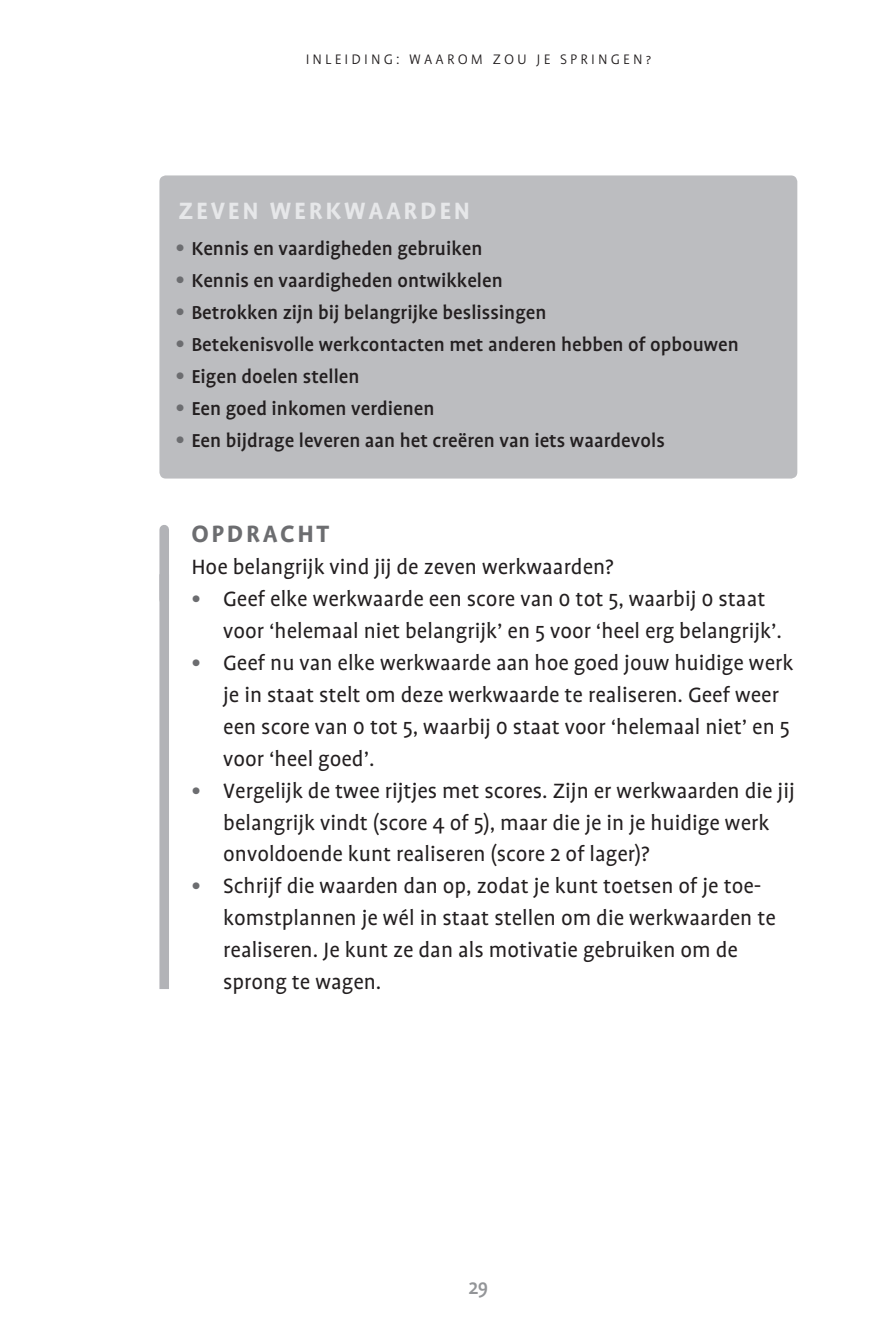
<style>
.page{position:relative;width:893px;height:1340px;background:#fff}
.page>*{position:absolute;margin:0;border:0;box-sizing:border-box;transform-origin:0 0}
.t1{font:700 27px "Profile SC";letter-spacing:.1em;color:#e6e7e9}
.t2{font:700 27px "Profile SC";letter-spacing:.1em;color:#6c6d70}
.t3{font:23.62px/31.9px "Profile";color:#231f20}
.t4{font:500 22.5px "Profile";color:#939598}
.t5{font:500 21.38px "Profile";color:#231f20}
.t6{font:300 15.75px "Profile SC";letter-spacing:.2em;color:#231f20}
.s1{font-size:24.75px;color:#6c6d70}
.s2{font-weight:500;font-size:24.75px;color:#6c6d70}
</style>
<div class="page">
<div style="left:159px;top:175px;width:638px;height:303px;background:#bcbdc0;border-radius:6px"></div>
<div style="left:159px;top:529px;width:10px;height:71px;background:#b2b3b7"></div>
<div style="left:159px;top:574px;width:10px;height:415px;background:#b2b3b7"></div>
<p class="t6" style="left:306px;top:51px;width:347px">I NLEIDING: WAAROM ZOU JE SPRINGEN?</p>
<p class="t1" style="left:179px;top:196px;width:293px">ZEVEN WERKWAARDEN</p>
<p class="t5" style="left:175px;top:237px;width:309px"><span class="s1">•</span> Kennis en vaardigheden gebruiken</p>
<p class="t5" style="left:175px;top:269px;width:329px"><span class="s1">•</span> Kennis en vaardigheden ontwikkelen</p>
<p class="t5" style="left:175px;top:301px;width:373px"><span class="s1">•</span> Betrokken zijn bij belangrijke beslissingen</p>
<p class="t5" style="left:175px;top:333px;width:565px"><span class="s1">•</span> Betekenisvolle werkcontacten met anderen hebben of opbouwen</p>
<p class="t5" style="left:175px;top:365px;width:186px"><span class="s1">•</span> Eigen doelen stellen</p>
<p class="t5" style="left:175px;top:397px;width:261px"><span class="s1">•</span> Een goed inkomen verdienen</p>
<p class="t5" style="left:175px;top:429px;width:491px"><span class="s1">•</span> Een bijdrage leveren aan het creëren van iets waardevols</p>
<p class="t2" style="left:191px;top:519px;width:140px">OPDRACHT</p>
<p class="t3" style="left:191px;top:551px;width:424px">Hoe belangrijk vind jij de zeven werkwaarden?</p>
<p class="t3" style="left:223px;top:583px;width:560px;text-indent:-32px"><span class="s2">•</span> Geef elke werkwaarde een score van 0 tot 5, waarbij 0 staat voor ‘helemaal niet belangrijk’ en 5 voor ‘heel erg belangrijk’.</p>
<p class="t3" style="left:223px;top:647px;width:572px;text-indent:-32px"><span class="s2">•</span> Geef nu van elke werkwaarde aan hoe goed jouw huidige werk je in staat stelt om deze werkwaarde te realiseren. Geef weer een score van 0 tot 5, waarbij 0 staat voor ‘helemaal niet’ en 5 voor ‘heel goed’.</p>
<p class="t3" style="left:223px;top:774px;width:573px;text-indent:-32px"><span class="s2">•</span> Vergelijk de twee rijtjes met scores. Zijn er werkwaarden die jij belangrijk vindt (score 4 of 5), maar die je in je huidige werk onvoldoende kunt realiseren (score 2 of lager)?</p>
<p class="t3" style="left:223px;top:870px;width:554px;text-indent:-32px"><span class="s2">•</span> Schrijf die waarden dan op, zodat je kunt toetsen of je toe&shy;komstplannen je wél in staat stellen om die werkwaarden te realiseren. Je kunt ze dan als motivatie gebruiken om de sprong te wagen.</p>
<p class="t4" style="left:468px;top:1274px;width:22px">29</p>
</div>
